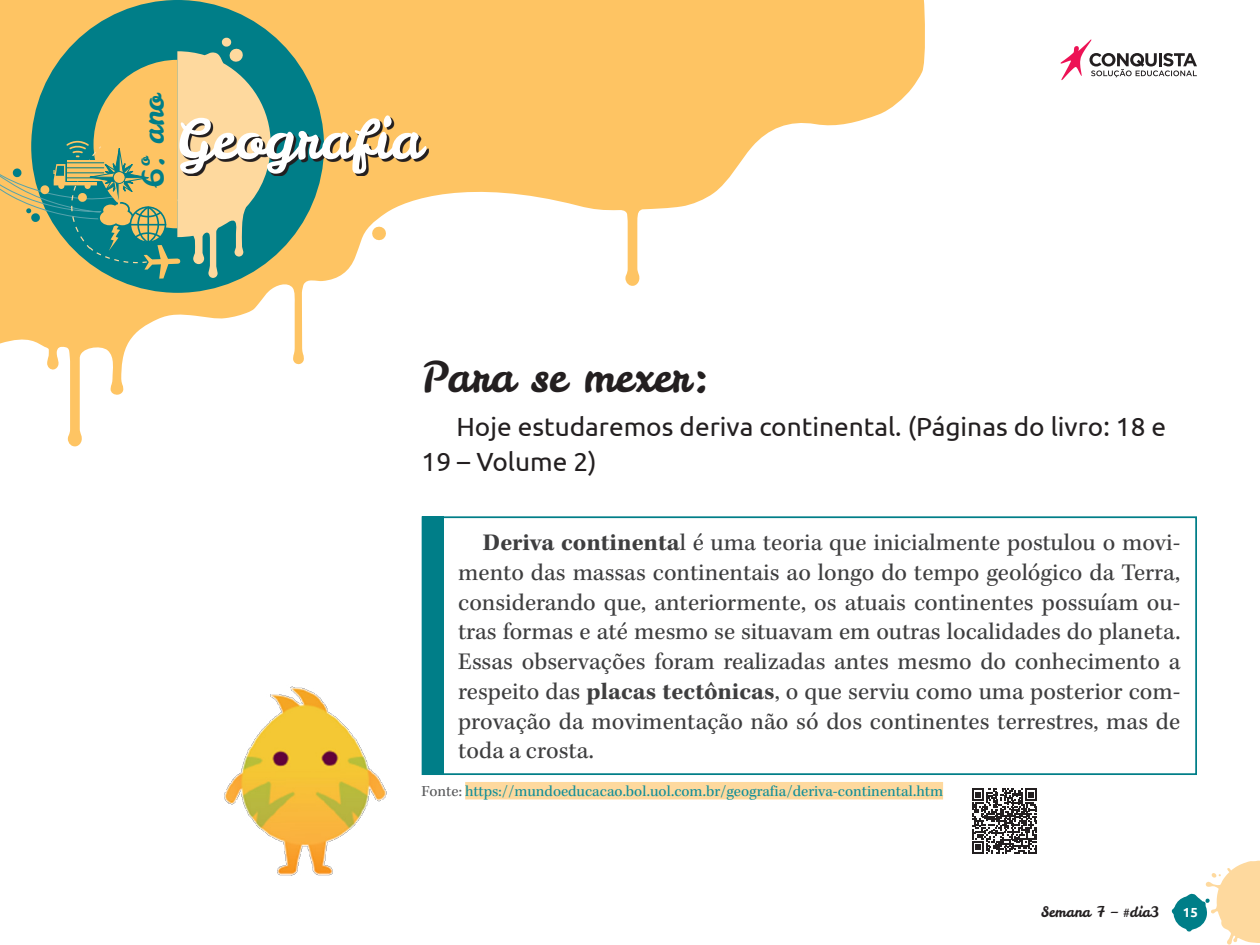
<style>
.page{position:relative;width:1260px;height:945px;background:#fff}
.page>*{position:absolute;margin:0;border:0;box-sizing:border-box;transform-origin:0 0}
.t1{font:54.25px "Leckerli One";color:#fff}
.t2{font:42px "Leckerli One";color:#231f20}
.t3{font:29.4px "Leckerli One";color:#007e88}
.t4{font:26.25px/35px "Ubuntu";color:#231f20}
.t5{font:24.5px/29.8px "Kepler Std";color:#3e3e3f;text-align:justify}
.t6{font:15.75px "Kepler Std";color:#108e99}
.t7{font:14.35px "Leckerli One";color:#231f20}
.t8{font:700 13.12px "Ubuntu";color:#fff}
.s1{font-weight:700}
.s2{color:#57585a}
</style>
<div class="page">
<svg style="left:0;top:0;width:925px;height:447px"></svg>
<div style="left:31px;top:0;width:293px;height:293px;background:#007e88;border-radius:50%"></div>
<svg style="left:1172px;top:861px;width:88px;height:84px"></svg>
<svg style="left:1061px;top:39px;width:136px;height:41px"></svg>
<svg style="left:0;top:37px;width:271px;height:242px"></svg>
<div style="left:113px;top:172px;width:12px;height:11px;background:#fec463;border-radius:50%"></div>
<div style="left:113px;top:171px;width:12px;height:13px;border:1px solid #007e88;border-radius:50%"></div>
<svg style="left:182px;top:118px;width:247px;height:58px;background:#8d845d"></svg>
<img style="left:224px;top:686px;width:163px;height:190px">
<div style="left:422px;top:516px;width:775px;height:259px;border:2px solid #007e88"></div>
<div style="left:422px;top:516px;width:22px;height:259px;background:#007e88"></div>
<svg style="left:972px;top:788px;width:65px;height:66px"></svg>
<div style="left:465px;top:782px;width:478px;height:17px;background:#fed99e"></div>
<p class="t3" style="left:133px;top:189px;width:98px;rotate:-90deg">6º. ano</p>
<h1 class="t1" style="left:176px;top:103px;width:248px">Geografia</h1>
<h2 class="t2" style="left:422px;top:348px;width:290px">Para se mexer:</h2>
<p class="t4" style="left:422px;top:409px;width:746px;text-indent:35px">Hoje estudaremos deriva continental. (Páginas do livro: 18 e<br>19 – Volume 2)</p>
<p class="t5" style="left:458px;top:529px;width:724px;text-indent:25px"><span class="s1">Deriva continenta</span>l é uma teoria que inicialmente postulou o movi&shy;mento das massas continentais ao longo do tempo geológico da Terra, considerando que, anteriormente, os atuais continentes possuíam ou&shy;tras formas e até mesmo se situavam em outras localidades do planeta.<br>Essas observações foram realizadas antes mesmo do conhecimento a respeito das <span class="s1">placas tectônicas</span>, o que serviu como uma posterior com&shy;provação da movimentação não só dos continentes terrestres, mas de toda a crosta.</p>
<p class="t6" style="left:422px;top:782px;width:523px"><span class="s2">Fonte:</span> https://mundoeducacao.bol.uol.com.br/geografia/deriva-continental.htm</p>
<p class="t7" style="left:1041px;top:903px;width:120px">Semana 7 – #dia3</p>
<p class="t8" style="left:1183px;top:905px;width:16px">15</p>
</div>
